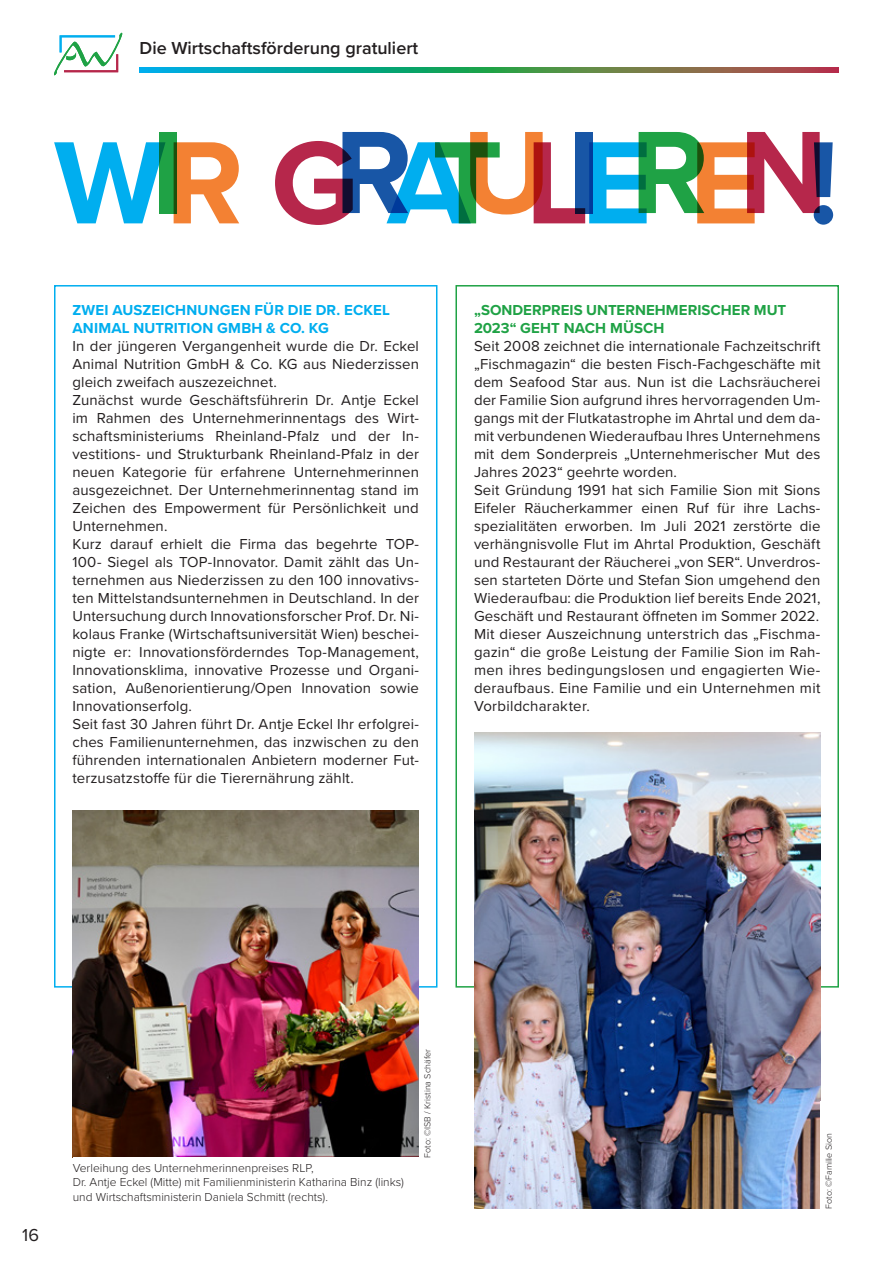
<style>
.page{position:relative;width:893px;height:1263px;background:#fff}
.page>*{position:absolute;margin:0;border:0;box-sizing:border-box;transform-origin:0 0}
.t1{font:700 121.5px "Proxima Nova";letter-spacing:-.18em;color:#00aeef}
.t2{font:600 18px "Proxima Nova";color:#231f20}
.t3{font:18px "Proxima Nova";color:#231f20}
.Gratulation_Fliesste{font:15px/18px "Proxima Nova";letter-spacing:.005em;color:#231f20;text-align:justify}
.Gratulation_Fliesste-2{font:700 15px/18px "Proxima Nova";letter-spacing:.01em;color:#00aeef}
.Gratulation_Fliesste-3{font:700 15px/18px "Proxima Nova";color:#1fa245}
.Bildunterschrift{font:300 12px/14.4px "Proxima Nova";color:#231f20}
.Bildquelle{font:300 9px "Proxima Nova";color:#231f20}
.s1{color:#1fa245}
.s2{color:#f38133}
.s3{color:#b6274b}
.s4{color:#1856a6}
</style>
<div class="page">
<div style="left:54px;top:285px;width:383px;height:702px;border:2px solid #00aeef"></div>
<div style="left:455px;top:285px;width:384px;height:702px;border:2px solid #1fa245"></div>
<img style="left:474px;top:732px;width:346px;height:477px">
<img style="left:73px;top:810px;width:346px;height:347px">
<svg style="left:54px;top:32px;width:69px;height:44px"></svg>
<svg style="left:139px;top:68px;width:700px;height:4px;background:#3f8d70"></svg>
<p class="t2" style="left:140px;top:35px;width:280px">Die Wirtschaftsförderung gratuliert</p>
<h1 class="t1" style="left:54px;top:92px;width:786px">W<span class="s1">I</span><span class="s2">R</span> <span class="s3">G</span><span class="s4">R</span>A<span class="s1">T</span><span class="s2">U</span><span class="s3">L</span><span class="s4">I</span>E<span class="s1">R</span><span class="s2">E</span><span class="s3">N</span><span class="s4">!</span></h1>
<p class="Gratulation_Fliesste-2" style="left:73px;top:301px;width:319px">ZWEI AUSZEICHNUNGEN FÜR DIE DR. ECKEL<br>ANIMAL NUTRITION GMBH &amp; CO. KG</p>
<p class="Gratulation_Fliesste" style="left:73px;top:337px;width:348px">In der jüngeren Vergangenheit wurde die Dr. Eckel Animal Nutrition GmbH &amp; Co. KG aus Niederzissen gleich zweifach auszezeichnet.</p>
<p class="Gratulation_Fliesste" style="left:73px;top:391px;width:348px">Zunächst wurde Geschäftsführerin Dr. Antje Eckel im Rahmen des Unternehmerinnentags des Wirt&shy;schaftsministeriums Rheinland-Pfalz und der In&shy;vestitions- und Strukturbank Rheinland-Pfalz in der neuen Kategorie für erfahrene Unternehmerinnen ausgezeichnet. Der Unternehmerinnentag stand im Zeichen des Empowerment für Persönlichkeit und Unternehmen.</p>
<p class="Gratulation_Fliesste" style="left:73px;top:535px;width:348px">Kurz darauf erhielt die Firma das begehrte TOP-100- Siegel als TOP-Innovator. Damit zählt das Un&shy;ternehmen aus Niederzissen zu den 100 innovativs&shy;ten Mittelstandsunternehmen in Deutschland. In der Untersuchung durch Innovationsforscher Prof. Dr. Ni&shy;kolaus Franke (Wirtschaftsuniversität Wien) beschei&shy;nigte er: Innovationsförderndes Top-Management, Innovationsklima, innovative Prozesse und Organi&shy;sation, Außenorientierung/Open Innovation sowie Innovationserfolg.</p>
<p class="Gratulation_Fliesste" style="left:73px;top:715px;width:348px">Seit fast 30 Jahren führt Dr. Antje Eckel Ihr erfolgrei&shy;ches Familienunternehmen, das inzwischen zu den führenden internationalen Anbietern moderner Fut&shy;terzusatzstoffe für die Tierernährung zählt.</p>
<p class="Gratulation_Fliesste-3" style="left:474px;top:301px;width:314px">„SONDERPREIS UNTERNEHMERISCHER MUT<br>2023“ GEHT NACH MÜSCH</p>
<p class="Gratulation_Fliesste" style="left:474px;top:337px;width:348px">Seit 2008 zeichnet die internationale Fachzeitschrift „Fischmagazin“ die besten Fisch-Fachgeschäfte mit dem Seafood Star aus. Nun ist die Lachsräucherei der Familie Sion aufgrund ihres hervorragenden Um&shy;gangs mit der Flutkatastrophe im Ahrtal und dem da&shy;mit verbundenen Wiederaufbau Ihres Unternehmens mit dem Sonderpreis „Unternehmerischer Mut des Jahres 2023“ geehrte worden.</p>
<p class="Gratulation_Fliesste" style="left:474px;top:481px;width:348px">Seit Gründung 1991 hat sich Familie Sion mit Sions Eifeler Räucherkammer einen Ruf für ihre Lachs&shy;spezialitäten erworben. Im Juli 2021 zerstörte die verhängnisvolle Flut im Ahrtal Produktion, Geschäft und Restaurant der Räucherei „von SER“. Unverdros&shy;sen starteten Dörte und Stefan Sion umgehend den Wiederaufbau: die Produktion lief bereits Ende 2021, Geschäft und Restaurant öffneten im Sommer 2022.</p>
<p class="Gratulation_Fliesste" style="left:474px;top:625px;width:348px">Mit dieser Auszeichnung unterstrich das „Fischma&shy;gazin“ die große Leistung der Familie Sion im Rah&shy;men ihres bedingungslosen und engagierten Wie&shy;deraufbaus. Eine Familie und ein Unternehmen mit Vorbildcharakter.</p>
<p class="t3" style="left:22px;top:1222px;width:19px">16</p>
<p class="Bildunterschrift" style="left:73px;top:1160px;width:333px">Verleihung des Unternehmerinnenpreises RLP,<br>Dr. Antje Eckel (Mitte) mit Familienministerin Katharina Binz (links) und Wirtschaftsministerin Daniela Schmitt (rechts).</p>
<p class="Bildquelle" style="left:421px;top:1158px;width:110px;rotate:-90deg">Foto: ©ISB / Kristina Schäfer</p>
<p class="Bildquelle" style="left:822px;top:1209px;width:77px;rotate:-90deg">Foto: ©Familie Sion</p>
</div>
